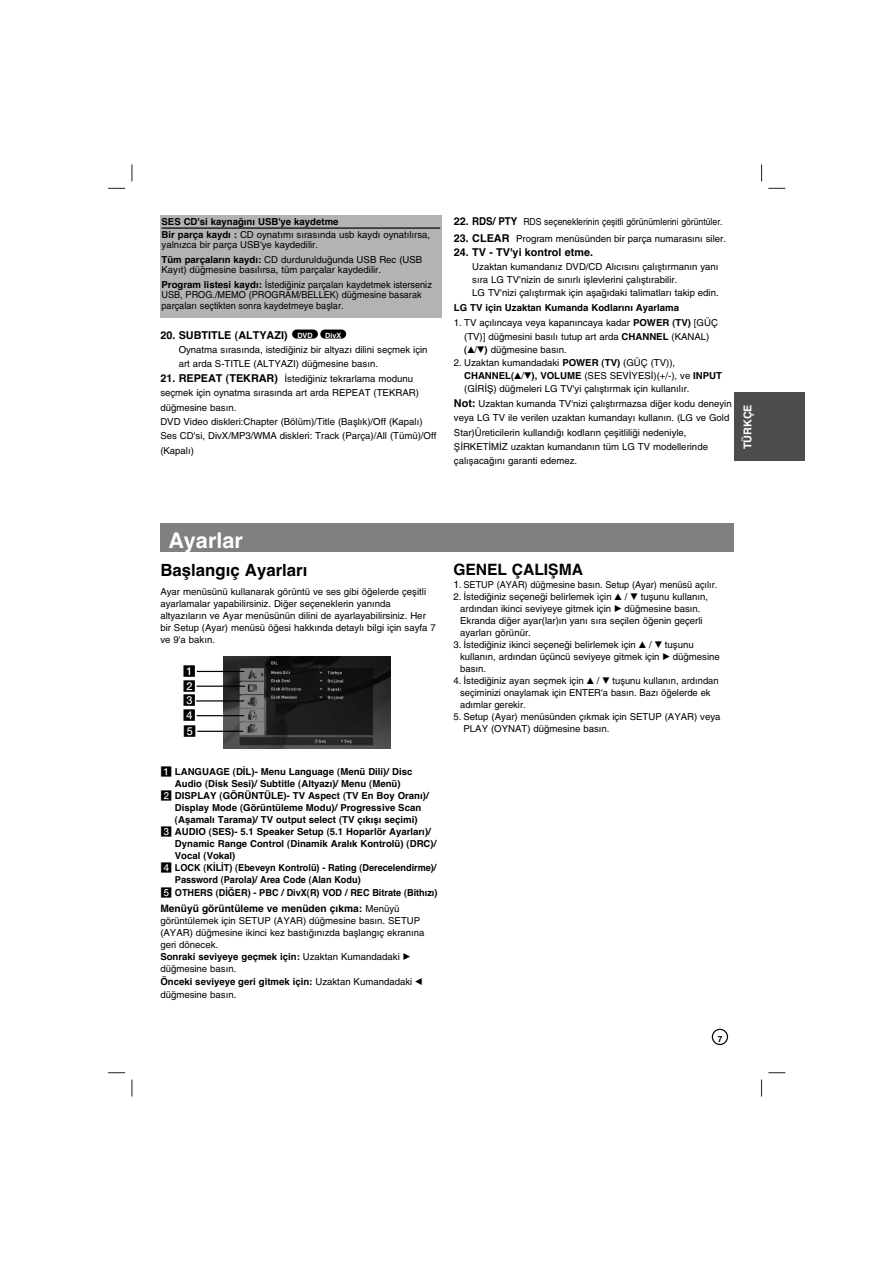
<style>
.page{position:relative;width:893px;height:1263px;background:#fff}
.page>*{position:absolute;margin:0;border:0;box-sizing:border-box;transform-origin:0 0}
.t1{font:700 21.6px "KT Turkish Helvetica";color:#fff}
.t2{font:700 16.8px "KT Turkish Helvetica";color:#000}
.t3{font:700 15.6px "KT Turkish Helvetica";color:#000}
.t4{font:700 10.8px "KT Turkish Helvetica";color:#000}
.t5{font:700 10.8px "KT Turkish Helvetica";color:#fff}
.t6{font:10.8px/15px "Sony PS Autonumber";color:#000;text-align:justify}
.t7{font:700 10.2px "KT Turkish Helvetica";color:#000}
.t8{font:9.6px/12px "KT Turkish Helvetica";color:#000}
.t9{font:700 9.6px/12.3px "KT Turkish Helvetica";color:#000}
.t10{font:700 9.6px "KT Turkish Helvetica";color:#000;scale:.95 1}
.t11{font:9.6px/10.8px "KT Turkish Helvetica";color:#000;scale:.95 1}
.t12{font:9.6px "KT Turkish Helvetica";color:#000;scale:.9 1}
.t13{font:700 8.4px "KT Turkish Helvetica";color:#000}
.t14{font:700 7.2px "KT Turkish Helvetica";color:#fff}
.s1{font-weight:400}
.s2{font-weight:700}
.s3{font-weight:700;font-size:10.8px}
.s4{font-family:"Sony PS Common"}
.s5{font-family:"Sony PS Autonumber";font-weight:400}
.s6{font-weight:400;font-size:9.6px}
.s7{font-size:10.2px}
</style>
<div class="page">
<svg style="left:132px;top:165px;width:1px;height:17px"></svg>
<svg style="left:761px;top:165px;width:1px;height:17px"></svg>
<svg style="left:132px;top:1080px;width:1px;height:17px"></svg>
<svg style="left:761px;top:1080px;width:1px;height:17px"></svg>
<svg style="left:108px;top:188px;width:17px;height:1px"></svg>
<svg style="left:768px;top:188px;width:17px;height:1px"></svg>
<svg style="left:108px;top:1072px;width:17px;height:1px"></svg>
<svg style="left:768px;top:1072px;width:17px;height:1px"></svg>
<svg style="left:711px;top:1029px;width:17px;height:16px"></svg>
<div style="left:734px;top:392px;width:70px;height:68px;background:#4d4d4d"></div>
<div style="left:160px;top:523px;width:574px;height:29px;background:#808080"></div>
<img style="left:223px;top:657px;width:167px;height:92px">
<hr style="left:197px;top:671px;width:47px;height:1px;background:#000">
<hr style="left:196px;top:686px;width:49px;height:1px;background:#000">
<hr style="left:196px;top:700px;width:48px;height:2px;background:#000">
<hr style="left:196px;top:715px;width:48px;height:1px;background:#000">
<hr style="left:197px;top:731px;width:46px;height:1px;background:#000">
<div style="left:320px;top:330px;width:26px;height:9px;background:#000;border-radius:5px"></div>
<div style="left:292px;top:330px;width:26px;height:9px;background:#000;border-radius:5px"></div>
<div style="left:160px;top:215px;width:281px;height:102px;background:#b3b3b3"></div>
<hr style="left:161px;top:227px;width:279px;height:2px;background:#000">
<p class="t9" style="left:161px;top:217px;width:270px">SES CD'si kayna©ını USB'ye kaydetme<br>Bir parça kaydı : <span class="s1">CD oynatımı sırasında usb kaydı oynatılırsa,</span></p>
<p class="t8" style="left:161px;top:239px;width:262px;line-height:14.2px">yalnızca bir parça USB'ye kaydedilir.<br><span class="s2">Tüm parçaların kaydı:</span> CD durduruldu©unda USB Rec (USB</p>
<p class="t8" style="left:161px;top:264px;width:272px;line-height:14.2px">Kayıt) dü©mesine basılırsa, tüm parçalar kaydedilir.<br><span class="s2">Program listesi kaydı:</span> |stedi©iniz parçaları kaydetmek isterseniz</p>
<p class="t11" style="left:161px;top:291px;width:275px">USB, PROG./MEMO (PROGRAM/BELLEK) dü©mesine basarak parçaları seçtikten sonra kaydetmeye baßlar.</p>
<p class="t4" style="left:160px;top:331px;width:129px">20. SUBTITLE (ALTYAZI)</p>
<p class="t8" style="left:179px;top:343px;width:250px;line-height:14.4px">Oynatma sırasında, istedi©iniz bir altyazı dilini seçmek için art arda S-TITLE (ALTYAZI) dü©mesine basın.</p>
<p class="t8" style="left:160px;top:372px;width:277px;line-height:14.4px"><span class="s3">21. REPEAT (TEKRAR)</span> |stedi©iniz tekrarlama modunu seçmek için oynatma sırasında art arda REPEAT (TEKRAR) dü©mesine basın.<br>DVD Video diskleri:Chapter (Bölüm)/Title (Baßlık)/Off (Kapalı)<br>Ses CD'si, DivX/MP3/WMA diskleri: Track (Parça)/All (Tümü)/Off (Kapalı)</p>
<p class="t14" style="left:297px;top:333px;width:17px">DVD</p>
<p class="t14" style="left:325px;top:333px;width:18px">DivX</p>
<p class="t12" style="left:454px;top:219px;width:300px"><span class="s3">22. RDS/ PTY</span> RDS seçeneklerinin çeßitli görünümlerini görüntüler.</p>
<p class="t8" style="left:454px;top:233px;width:273px"><span class="s3">23. CLEAR</span> Program menüsünden bir parça numarasını siler.</p>
<p class="t4" style="left:454px;top:249px;width:141px">24. TV - TV'yi kontrol etme.</p>
<p class="t8" style="left:472px;top:261px;width:248px;line-height:13.2px">Uzaktan kumandanız DVD/CD Alıcısını çalıßtırmanın yanı sıra LG TV'nizin de sınırlı ißlevlerini çalıßtırabilir.<br>LG TV'nizi çalıßtırmak için aßa©ıdaki talimatları takip edin.</p>
<p class="t9" style="left:454px;top:303px;width:227px">LG TV için Uzaktan Kumanda Kodlarını Ayarlama</p>
<p class="t8" style="left:464px;top:317px;width:255px;line-height:13.2px;text-indent:-10px">1. TV açılıncaya veya kapanıncaya kadar <span class="s2">POWER (TV)</span> [GÜÇ (TV)] dü©mesini basılı tutup art arda <span class="s2">CHANNEL</span> (KANAL) <span class="s2">(</span><span class="s4">V</span>/<span class="s4">V</span><span class="s2">)</span> dü©mesine basın.</p>
<p class="t8" style="left:464px;top:357px;width:259px;line-height:13.2px;text-indent:-10px">2. Uzaktan kumandadaki <span class="s2">POWER (TV)</span> (GÜÇ (TV)),<br><span class="s2">CHANNEL(</span><span class="s4">V</span>/<span class="s4">V</span><span class="s2">), VOLUME</span> (SES SEV|YES|)(+/-), ve <span class="s2">INPUT </span>(G|R|Í) dü©meleri LG TV'yi çalıßtırmak için kullanılır.</p>
<p class="t8" style="left:454px;top:397px;width:279px;line-height:14.4px"><span class="s3">Not:</span> Uzaktan kumanda TV'nizi çalıßtırmazsa di©er kodu deneyin veya LG TV ile verilen uzaktan kumandayı kullanın. (LG ve Gold Star)Üreticilerin kullandı©ı kodların çeßitlili©i nedeniyle, Í|RKET|M|Z uzaktan kumandanın tüm LG TV modellerinde çalıßaca©ını garanti edemez.</p>
<p class="t5" style="left:743px;top:449px;width:46px;rotate:-90deg">TÜRKÇE</p>
<h1 class="t1" style="left:168px;top:533px;width:76px">Ayarlar</h1>
<h2 class="t2" style="left:160px;top:564px;width:149px">Baßlangıç Ayarları</h2>
<p class="t8" style="left:160px;top:587px;width:277px">Ayar menüsünü kullanarak görüntü ve ses gibi ö©elerde çeßitli ayarlamalar yapabilirsiniz. Di©er seçeneklerin yanında altyazıların ve Ayar menüsünün dilini de ayarlayabilirsiniz. Her bir Setup (Ayar) menüsü ö©esi hakkında detaylı bilgi için sayfa 7 ve 9'a bakın.</p>
<p class="t6" style="left:183px;top:663px;width:15px">A B C D E</p>
<p class="t9" style="left:160px;top:767px;width:253px"><span class="s5">A</span> LANGUAGE (D|L)- Menu Language (Menü Dili)/ Disc</p>
<p class="t9" style="left:175px;top:779px;width:227px">Audio (Disk Sesi)/ Subtitle (Altyazı)/ Menu (Menü)</p>
<p class="t9" style="left:160px;top:791px;width:270px"><span class="s5">B</span> DISPLAY (GÖRÜNTÜLE)- TV Aspect (TV En Boy Oranı)/</p>
<p class="t9" style="left:175px;top:803px;width:248px">Display Mode (Görüntüleme Modu)/ Progressive Scan</p>
<p class="t9" style="left:175px;top:815px;width:244px">(Aßamalı Tarama)/ TV output select (TV çıkıßı seçimi)</p>
<p class="t9" style="left:160px;top:827px;width:272px"><span class="s5">C</span> AUDIO (SES)- 5.1 Speaker Setup (5.1 Hoparlör Ayarları)/</p>
<p class="t9" style="left:175px;top:839px;width:263px">Dynamic Range Control (Dinamik Aralık Kontrolü) (DRC)/</p>
<p class="t9" style="left:175px;top:851px;width:62px">Vocal (Vokal)</p>
<p class="t10" style="left:160px;top:864px;width:292px"><span class="s5">D</span> LOCK (K|L|T) (Ebeveyn Kontrolü) - Rating (Derecelendirme)/</p>
<p class="t10" style="left:175px;top:876px;width:197px">Password (Parola)/ Area Code (Alan Kodu)</p>
<p class="t10" style="left:160px;top:889px;width:293px"><span class="s5">E</span> OTHERS (D|˝ER) - PBC / DivX(R) VOD / REC Bitrate (Bithızı)</p>
<p class="t7" style="left:160px;top:904px;width:241px">Menüyü görüntüleme ve menüden çıkma: <span class="s6">Menüyü</span></p>
<p class="t8" style="left:160px;top:915px;width:266px">görüntülemek için SETUP (AYAR) dü©mesine basın. SETUP (AYAR) dü©mesine ikinci kez bastı©ınızda baßlangıç ekranına geri dönecek.<br><span class="s2">Sonraki seviyeye geçmek için:</span> Uzaktan Kumandadaki <span class="s4">B </span>dü©mesine basın.</p>
<p class="t8" style="left:160px;top:976px;width:264px;line-height:13.2px"><span class="s2">Önceki seviyeye geri gitmek için:</span> Uzaktan Kumandadaki <span class="s4">B </span>dü©mesine basın.</p>
<h3 class="t3" style="left:453px;top:564px;width:131px">GENEL ÇALIÍMA</h3>
<p class="t8" style="left:453px;top:580px;width:265px"><span class="s7">1</span>. SETUP (AYAR) dü©mesine basın. Setup (Ayar) menüsü açılır.</p>
<p class="t8" style="left:460px;top:592px;width:249px;text-indent:-7px">2. |stedi©iniz seçene©i belirlemek için <span class="s4">V</span> / <span class="s4">V</span> tußunu kullanın, ardından ikinci seviyeye gitmek için <span class="s4">B</span> dü©mesine basın.<br>Ekranda di©er ayar(lar)ın yanı sıra seçilen ö©enin geçerli ayarları görünür.</p>
<p class="t8" style="left:460px;top:640px;width:261px;text-indent:-7px">3. |stedi©iniz ikinci seçene©i belirlemek için <span class="s4">V</span> / <span class="s4">V</span> tußunu kullanın, ardından üçüncü seviyeye gitmek için <span class="s4">B</span> dü©mesine basın.</p>
<p class="t8" style="left:460px;top:676px;width:260px;text-indent:-7px">4. |stedi©iniz ayarı seçmek için <span class="s4">V</span> / <span class="s4">V</span> tußunu kullanın, ardından seçiminizi onaylamak için ENTER'a basın. Bazı ö©elerde ek adımlar gerekir.</p>
<p class="t8" style="left:463px;top:712px;width:258px;text-indent:-10px">5. Setup (Ayar) menüsünden çıkmak için SETUP (AYAR) veya<br>PLAY (OYNAT) dü©mesine basın.</p>
<p class="t13" style="left:717px;top:1036px;width:6px">7</p>
</div>
